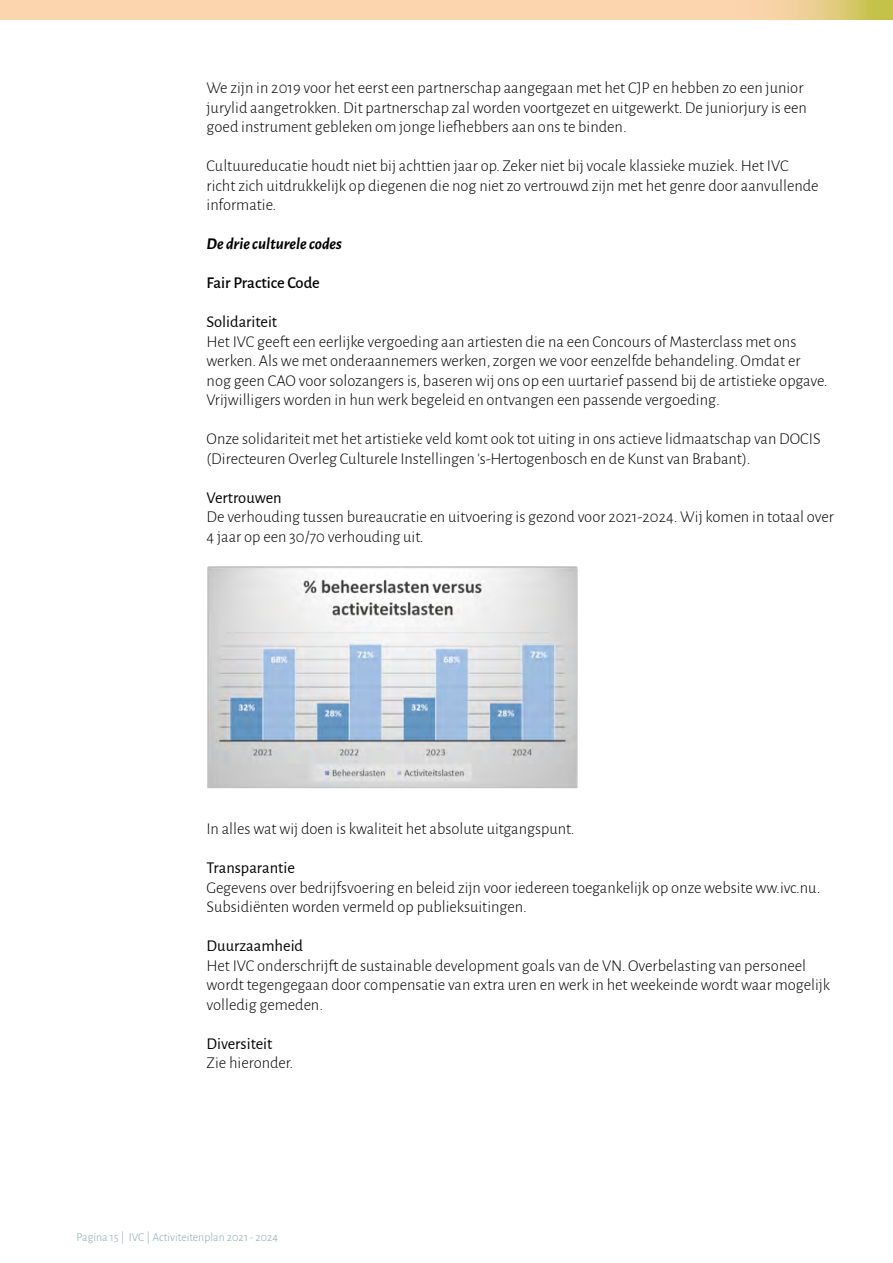
<style>
.page{position:relative;width:893px;height:1263px;background:#fff}
.page>*{position:absolute;margin:0;border:0;box-sizing:border-box;transform-origin:0 0}
.t1{font:300 16.5px/19.5px "Alegreya Sans";color:#000}
.t2{font:16.5px "Alegreya Sans";color:#000}
.t3{font:italic 700 16.5px "Alegreya Sans";color:#000}
.t4{font:500 16.5px "Alegreya Sans";color:#000}
.t5{font:300 12px "Alegreya Sans";color:#88a7af}
</style>
<div class="page">
<svg style="left:1px;top:0;width:891px;height:19px;background:#f8d2a6"></svg>
<img style="left:207px;top:566px;width:370px;height:223px">
<p class="t1" style="left:207px;top:77px;width:602px">We zijn in 2019 voor het eerst een partnerschap aangegaan met het CJP en hebben zo een junior jurylid aangetrokken. Dit partnerschap zal worden voortgezet en uitgewerkt. De juniorjury is een goed instrument gebleken om jonge liefhebbers aan ons te binden.</p>
<p class="t1" style="left:207px;top:155px;width:613px">Cultuureducatie houdt niet bij achttien jaar op. Zeker niet bij vocale klassieke muziek. Het IVC richt zich uitdrukkelijk op diegenen die nog niet zo vertrouwd zijn met het genre door aanvullende informatie.</p>
<p class="t3" style="left:207px;top:232px;width:137px">De drie culturele codes</p>
<p class="t4" style="left:207px;top:271px;width:115px">Fair Practice Code</p>
<p class="t2" style="left:207px;top:311px;width:72px">Solidariteit</p>
<p class="t1" style="left:207px;top:331px;width:622px">Het IVC geeft een eerlijke vergoeding aan artiesten die na een Concours of Masterclass met ons werken. Als we met onderaannemers werken, zorgen we voor eenzelfde behandeling. Omdat er nog geen CAO voor solozangers is, baseren wij ons op een uurtarief passend bij de artistieke opgave.<br>Vrijwilligers worden in hun werk begeleid en ontvangen een passende vergoeding.</p>
<p class="t1" style="left:207px;top:429px;width:615px">Onze solidariteit met het artistieke veld komt ook tot uiting in ons actieve lidmaatschap van DOCIS (Directeuren Overleg Culturele Instellingen ’s-Hertogenbosch en de Kunst van Brabant).</p>
<p class="t2" style="left:207px;top:486px;width:77px">Vertrouwen</p>
<p class="t1" style="left:207px;top:507px;width:629px">De verhouding tussen bureaucratie en uitvoering is gezond voor 2021-2024. Wij komen in totaal over<br>4 jaar op een 30/70 verhouding uit.</p>
<p class="t1" style="left:207px;top:819px;width:369px">In alles wat wij doen is kwaliteit het absolute uitgangspunt.</p>
<p class="t2" style="left:207px;top:857px;width:90px">Transparantie</p>
<p class="t1" style="left:207px;top:877px;width:615px">Gegevens over bedrijfsvoering en beleid zijn voor iedereen toegankelijk op onze website ww.ivc.nu.<br>Subsidiënten worden vermeld op publieksuitingen.</p>
<p class="t2" style="left:207px;top:935px;width:98px">Duurzaamheid</p>
<p class="t1" style="left:207px;top:955px;width:625px">Het IVC onderschrijft de sustainable development goals van de VN. Overbelasting van personeel wordt tegengegaan door compensatie van extra uren en werk in het weekeinde wordt waar mogelijk volledig gemeden.</p>
<p class="t2" style="left:207px;top:1032px;width:67px">Diversiteit</p>
<p class="t1" style="left:207px;top:1053px;width:88px">Zie hieronder.</p>
<p class="t5" style="left:77px;top:1229px;width:203px">Pagina 15 | IVC | Activiteitenplan 2021 - 2024</p>
</div>
